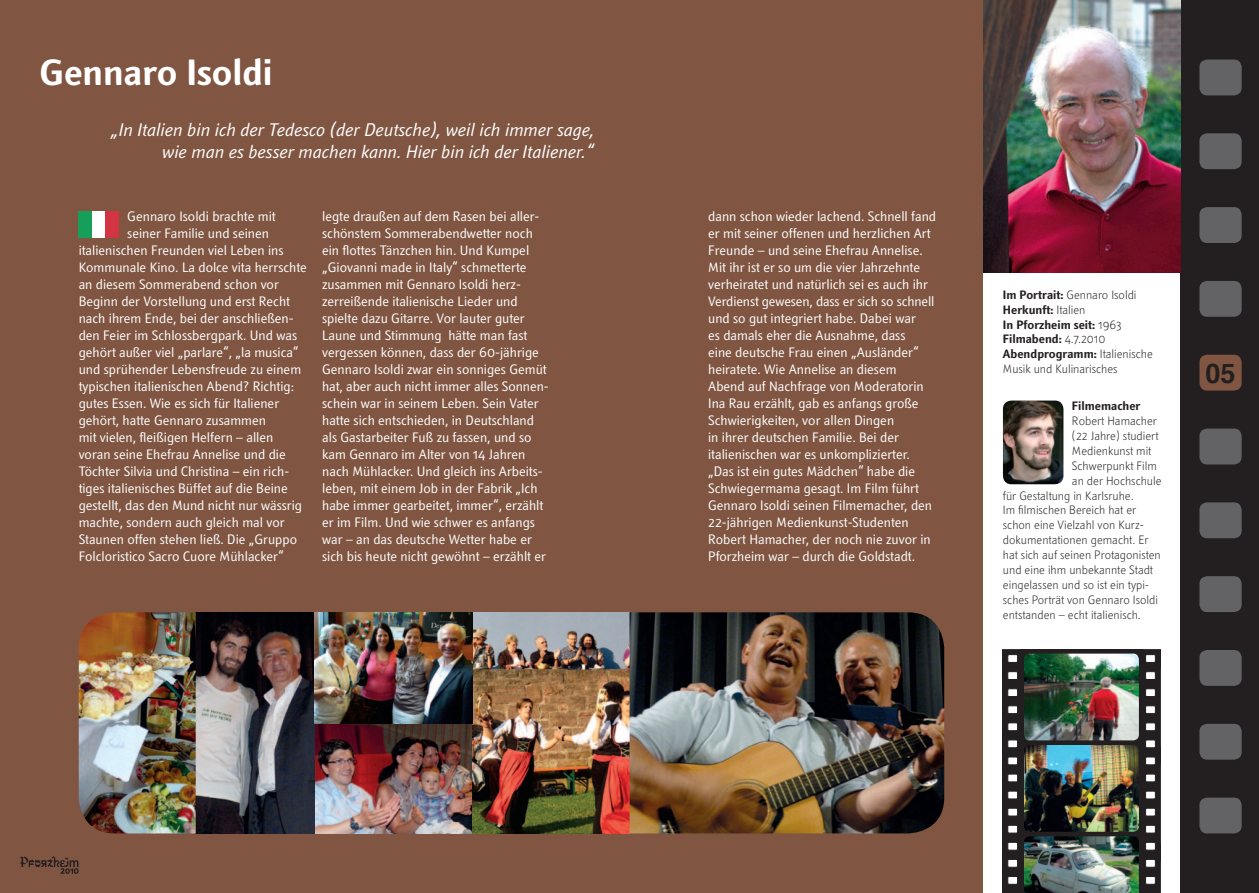
<style>
.page{position:relative;width:1259px;height:893px;background:#fff}
.page>*{position:absolute;margin:0;border:0;box-sizing:border-box;transform-origin:0 0}
.t1{font:700 36px "Textra LT";color:#fff}
.t2{font:700 27px "Helvetica";color:#231f20}
.t3{font:italic 18px/21.6px "Textra LT";color:#fff;text-align:right}
.t4{font:13.5px/17px "Textra LT";color:#fff}
.t5{font:300 12px/14.9px "Textra LT";color:#231f20}
.t6{font:700 12px "Textra LT";color:#231f20}
.s1{font-weight:700}
</style>
<div class="page">
<div style="left:0;top:0;width:983px;height:893px;background:#805642"></div>
<img style="left:79px;top:612px;width:865px;height:221px">
<div style="left:1180px;top:0;width:79px;height:893px;background:#231f20"></div>
<div style="left:1199px;top:60px;width:42px;height:35px;background:#636366;border-radius:8px"></div>
<div style="left:1199px;top:207px;width:42px;height:36px;background:#636366;border-radius:8px"></div>
<div style="left:1199px;top:502px;width:42px;height:36px;background:#636366;border-radius:8px"></div>
<div style="left:1199px;top:724px;width:42px;height:36px;background:#636366;border-radius:8px"></div>
<div style="left:1199px;top:133px;width:42px;height:36px;background:#636366;border-radius:8px"></div>
<div style="left:1199px;top:429px;width:42px;height:35px;background:#636366;border-radius:8px"></div>
<div style="left:1199px;top:650px;width:42px;height:36px;background:#636366;border-radius:8px"></div>
<div style="left:1199px;top:281px;width:42px;height:36px;background:#636366;border-radius:8px"></div>
<div style="left:1199px;top:576px;width:42px;height:36px;background:#636366;border-radius:8px"></div>
<div style="left:1199px;top:798px;width:42px;height:35px;background:#636366;border-radius:8px"></div>
<div style="left:1199px;top:355px;width:42px;height:36px;background:#805642;border-radius:8px"></div>
<img style="left:983px;top:0;width:197px;height:272px">
<svg style="left:1003px;top:650px;width:17px;height:243px"></svg>
<svg style="left:1142px;top:650px;width:18px;height:243px;background:#4d494a"></svg>
<div style="left:1020px;top:650px;width:122px;height:243px;background:#231f20"></div>
<img style="left:1024px;top:654px;width:115px;height:86px">
<img style="left:1024px;top:745px;width:115px;height:87px">
<img style="left:1024px;top:836px;width:115px;height:57px">
<img style="left:1003px;top:401px;width:60px;height:83px">
<div style="left:79px;top:211px;width:13px;height:27px;background:#179e58"></div>
<div style="left:92px;top:211px;width:13px;height:27px;background:#fff"></div>
<div style="left:105px;top:211px;width:14px;height:27px;background:#d23441"></div>
<svg style="left:20px;top:856px;width:59px;height:18px"></svg>
<h1 class="t1" style="left:39px;top:49px;width:235px">Gennaro Isoldi</h1>
<h3 class="t3" style="left:112px;top:119px;width:485px">„In Italien bin ich der Tedesco (der Deutsche), weil ich immer sage, wie man es besser machen kann. Hier bin ich der Italiener.“</h3>
<p class="t4" style="left:127px;top:208px;width:150px">Gennaro Isoldi brachte mit</p>
<p class="t4" style="left:127px;top:225px;width:143px">seiner Familie und seinen</p>
<p class="t4" style="left:79px;top:242px;width:206px">italienischen Freunden viel Leben ins</p>
<p class="t4" style="left:79px;top:259px;width:230px">Kommunale Kino. La dolce vita herrschte</p>
<p class="t4" style="left:79px;top:276px;width:202px">an diesem Sommerabend schon vor</p>
<p class="t4" style="left:79px;top:293px;width:213px">Beginn der Vorstellung und erst Recht</p>
<p class="t4" style="left:79px;top:310px;width:217px">nach ihrem Ende, bei der anschließen-</p>
<p class="t4" style="left:79px;top:327px;width:220px">den Feier im Schlossbergpark. Und was</p>
<p class="t4" style="left:79px;top:344px;width:221px">gehört außer viel „parlare“, „la musica“</p>
<p class="t4" style="left:79px;top:361px;width:224px">und sprühender Lebensfreude zu einem</p>
<p class="t4" style="left:79px;top:378px;width:217px">typischen italienischen Abend? Richtig:</p>
<p class="t4" style="left:79px;top:395px;width:202px">gutes Essen. Wie es sich für Italiener</p>
<p class="t4" style="left:79px;top:412px;width:189px">gehört, hatte Gennaro zusammen</p>
<p class="t4" style="left:79px;top:429px;width:196px">mit vielen, fleißigen Helfern – allen</p>
<p class="t4" style="left:79px;top:446px;width:209px">voran seine Ehefrau Annelise und die</p>
<p class="t4" style="left:79px;top:463px;width:212px">Töchter Silvia und Christina – ein rich-</p>
<p class="t4" style="left:79px;top:480px;width:211px">tiges italienisches Büffet auf die Beine</p>
<p class="t4" style="left:79px;top:497px;width:225px">gestellt, das den Mund nicht nur wässrig</p>
<p class="t4" style="left:79px;top:514px;width:207px">machte, sondern auch gleich mal vor</p>
<p class="t4" style="left:79px;top:531px;width:220px">Staunen offen stehen ließ. Die „Gruppo</p>
<p class="t4" style="left:79px;top:548px;width:206px">Folcloristico Sacro Cuore Mühlacker“</p>
<p class="t4" style="left:322px;top:208px;width:227px">legte draußen auf dem Rasen bei aller&shy;schönstem Sommerabendwetter noch ein flottes Tänzchen hin. Und Kumpel „Giovanni made in Italy“ schmetterte zusammen mit Gennaro Isoldi herz&shy;zerreißende italienische Lieder und spielte dazu Gitarre. Vor lauter guter Laune und Stimmung hätte man fast vergessen können, dass der 60-jährige Gennaro Isoldi zwar ein sonniges Gemüt hat, aber auch nicht immer alles Sonnen&shy;schein war in seinem Leben. Sein Vater hatte sich entschieden, in Deutschland als Gastarbeiter Fuß zu fassen, und so kam Gennaro im Alter von 14 Jahren nach Mühlacker. Und gleich ins Arbeits&shy;leben, mit einem Job in der Fabrik „Ich habe immer gearbeitet, immer“, erzählt er im Film. Und wie schwer es anfangs war – an das deutsche Wetter habe er sich bis heute nicht gewöhnt – erzählt er</p>
<p class="t4" style="left:708px;top:208px;width:229px">dann schon wieder lachend. Schnell fand er mit seiner offenen und herzlichen Art Freunde – und seine Ehefrau Annelise.<br>Mit ihr ist er so um die vier Jahrzehnte verheiratet und natürlich sei es auch ihr Verdienst gewesen, dass er sich so schnell und so gut integriert habe. Dabei war<br>es damals eher die Ausnahme, dass<br>eine deutsche Frau einen „Ausländer“ heiratete. Wie Annelise an diesem Abend auf Nachfrage von Moderatorin Ina Rau erzählt, gab es anfangs große Schwierigkeiten, vor allen Dingen<br>in ihrer deutschen Familie. Bei der italienischen war es unkomplizierter. „Das ist ein gutes Mädchen“ habe die Schwiegermama gesagt. Im Film führt Gennaro Isoldi seinen Filmemacher, den 22-jährigen Medienkunst-Studenten Robert Hamacher, der noch nie zuvor in Pforzheim war – durch die Goldstadt.</p>
<p class="t5" style="left:1003px;top:287px;width:151px"><span class="s1">Im Portrait:</span> Gennaro Isoldi<br><span class="s1">Herkunft:</span> Italien<br><span class="s1">In Pforzheim seit:</span> 1963<br><span class="s1">Filmabend:</span> 4.7.2010<br><span class="s1">Abendprogramm:</span> Italienische<br>Musik und Kulinarisches</p>
<p class="t6" style="left:1072px;top:398px;width:70px">Filmemacher</p>
<p class="t5" style="left:1072px;top:413px;width:86px">Robert Hamacher</p>
<p class="t5" style="left:1072px;top:428px;width:88px">(22 Jahre) studiert</p>
<p class="t5" style="left:1072px;top:443px;width:81px">Medienkunst mit</p>
<p class="t5" style="left:1072px;top:458px;width:87px">Schwerpunkt Film</p>
<p class="t5" style="left:1072px;top:473px;width:91px">an der Hochschule</p>
<p class="t5" style="left:1003px;top:488px;width:132px">für Gestaltung in Karlsruhe.</p>
<p class="t5" style="left:1003px;top:503px;width:135px">Im filmischen Bereich hat er</p>
<p class="t5" style="left:1003px;top:517px;width:141px">schon eine Vielzahl von Kurz-</p>
<p class="t5" style="left:1003px;top:532px;width:147px">dokumentationen gemacht. Er</p>
<p class="t5" style="left:1003px;top:547px;width:159px">hat sich auf seinen Protagonisten</p>
<p class="t5" style="left:1003px;top:562px;width:152px">und eine ihm unbekannte Stadt</p>
<p class="t5" style="left:1003px;top:577px;width:148px">eingelassen und so ist ein typi-</p>
<p class="t5" style="left:1003px;top:592px;width:157px">sches Porträt von Gennaro Isoldi</p>
<p class="t5" style="left:1003px;top:607px;width:139px">entstanden – echt italienisch.</p>
<h2 class="t2" style="left:1205px;top:352px;width:32px">05</h2>
</div>
